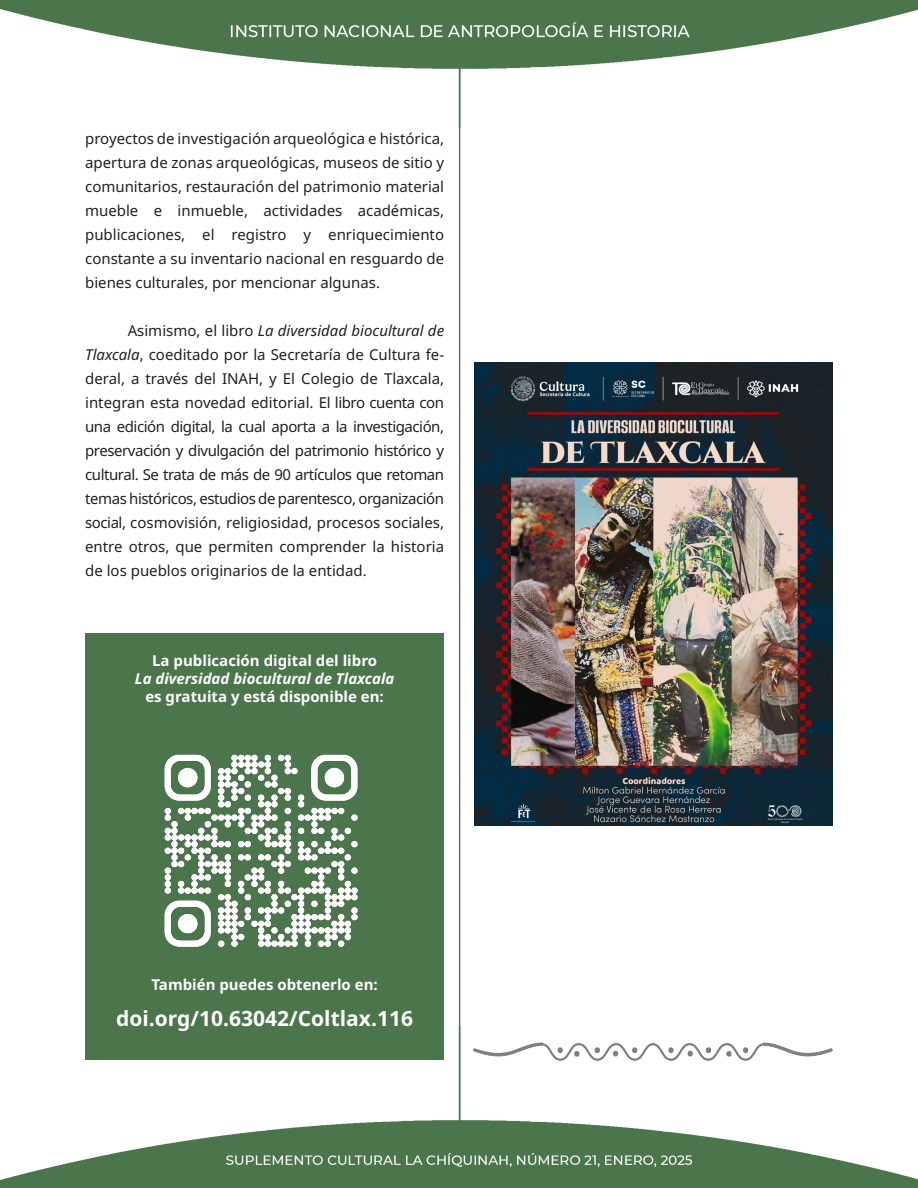
<style>
.page{position:relative;width:918px;height:1188px;background:#fff}
.page>*{position:absolute;margin:0;border:0;box-sizing:border-box;transform-origin:0 0}
.t1{font:700 21px "Noto Sans";color:#fff}
.t2{font:15px/24px "Noto Sans Regular 2";color:#231f20;text-align:justify}
.t3{font:700 15px "Noto Sans";color:#fff}
.t4{font:italic 700 15px "Noto Sans";color:#fff}
.s1{font-family:"Noto Sans Italic 2"}
</style>
<div class="page">
<img style="left:0;top:0;width:918px;height:1188px">
<img style="left:152px;top:742px;width:218px;height:218px">
<img style="left:475px;top:363px;width:358px;height:462px">
<img style="left:474px;top:1043px;width:359px;height:17px">
<p class="t2" style="left:85px;top:127px;width:361px">proyectos de investigación arqueológica e histórica, apertura de zonas arqueológicas, museos de sitio y comunitarios, restauración del patrimonio material mueble e inmueble, actividades académicas, publicaciones, el registro y enriquecimiento constante a su inventario nacional en resguardo de bienes culturales, por mencionar algunas.</p>
<p class="t2" style="left:85px;top:319px;width:361px;text-indent:43px">Asimismo, el libro <span class="s1">La diversidad biocultural de Tlaxcala</span>, coeditado por la Secretaría de Cultura fe&shy;deral, a través del INAH, y El Colegio de Tlaxcala, integran esta novedad editorial. El libro cuenta con una edición digital, la cual aporta a la investigación, preservación y divulgación del patrimonio histórico y cultural. Se trata de más de 90 artículos que retoman temas históricos, estudios de parentesco, organización social, cosmovisión, religiosidad, procesos sociales, entre otros, que permiten comprender la historia de los pueblos originarios de la entidad.</p>
<p class="t3" style="left:152px;top:650px;width:226px">La publicación digital del libro</p>
<p class="t4" style="left:135px;top:668px;width:261px">La diversidad biocultural de Tlaxcala</p>
<p class="t3" style="left:145px;top:686px;width:240px">es gratuita y está disponible en:</p>
<p class="t3" style="left:152px;top:974px;width:228px">También puedes obtenerlo en:</p>
<p class="t1" style="left:116px;top:1003px;width:298px">doi.org/10.63042/Coltlax.116</p>
</div>
